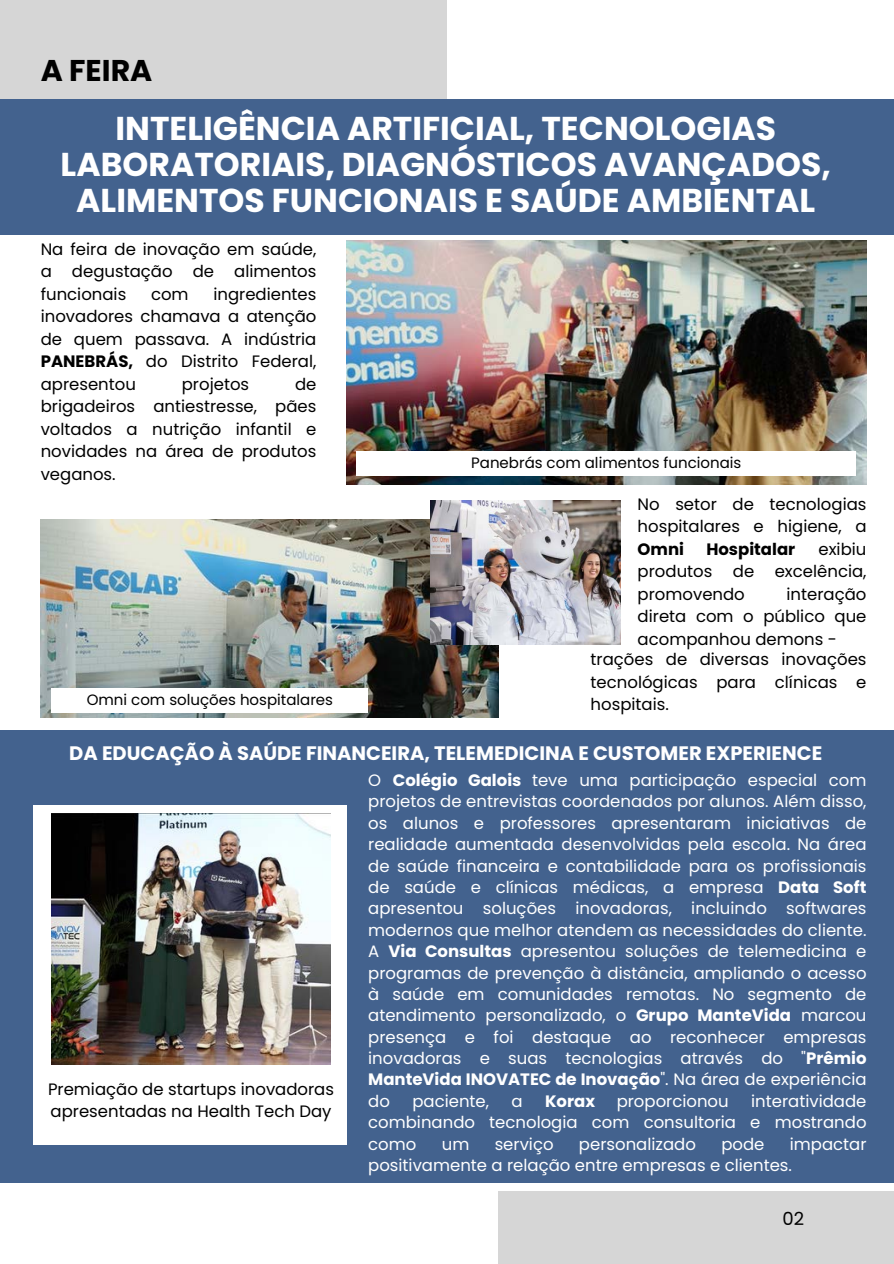
<style>
.page{position:relative;width:894px;height:1264px;background:#fff}
.page>*{position:absolute;margin:0;border:0;box-sizing:border-box;transform-origin:0 0}
.t1{font:700 33px/36px "Poppins";color:#fff;text-align:center}
.t2{font:700 30px "Poppins";color:#000}
.t3{font:700 19.5px "Poppins";color:#fff}
.t4{font:18px "Poppins";color:#000}
.t5{font:16.5px/21.3px "Poppins";color:#fff;text-align:justify}
.t6{font:16.5px/22.5px "Poppins";color:#000;text-align:justify}
.t7{font:700 16.5px "Poppins";color:#000}
.t8{font:700 16.5px "Poppins";color:#fff}
.t9{font:15px "Poppins";color:#000}
.s1{font-weight:700}
</style>
<div class="page">
<div style="left:0;top:0;width:446px;height:122px;background:#d6d6d6"></div>
<div style="left:498px;top:1190px;width:395px;height:73px;background:#d6d6d6"></div>
<div style="left:0;top:99px;width:893px;height:136px;background:#43628e"></div>
<div style="left:0;top:730px;width:893px;height:452px;background:#43628e"></div>
<div style="left:33px;top:804px;width:313px;height:340px;background:#fff"></div>
<img style="left:346px;top:240px;width:520px;height:245px">
<div style="left:356px;top:451px;width:499px;height:24px;background:#fff"></div>
<img style="left:41px;top:519px;width:458px;height:198px">
<div style="left:52px;top:688px;width:316px;height:24px;background:#fff"></div>
<img style="left:430px;top:500px;width:190px;height:144px">
<img style="left:52px;top:813px;width:279px;height:251px">
<h1 class="t2" style="left:41px;top:49px;width:113px">A FEIRA</h1>
<p class="t1" style="left:61px;top:111px;width:771px">INTELIGÊNCIA ARTIFICIAL, TECNOLOGIAS<br>LABORATORIAIS, DIAGNÓSTICOS AVANÇADOS,<br>ALIMENTOS FUNCIONAIS E SAÚDE AMBIENTAL</p>
<p class="t6" style="left:41px;top:237px;width:277px">Na feira de inovação em saúde, a degustação de alimentos funcionais</p>
<p class="t6" style="left:41px;top:282px;width:277px;text-indent:173px">ingredientes inovadores chamava a atenção de quem passava. A indústria <span class="s1">PANEBRÁS,</span> do Distrito Federal, apresentou</p>
<p class="t6" style="left:151px;top:282px;width:39px">com</p>
<p class="t6" style="left:182px;top:372px;width:69px">projetos</p>
<p class="t6" style="left:41px;top:372px;width:277px;text-indent:254px">de brigadeiros antiestresse, pães voltados a nutrição infantil e novidades na área de produtos veganos.</p>
<p class="t9" style="left:471px;top:452px;width:272px">Panebrás com alimentos funcionais</p>
<p class="t9" style="left:87px;top:689px;width:248px">Omni com soluções hospitalares</p>
<p class="t6" style="left:637px;top:493px;width:230px">No setor de tecnologias hospitalares e higiene, a <span class="s1">Omni</span></p>
<p class="t7" style="left:706px;top:537px;width:90px">Hospitalar</p>
<p class="t6" style="left:637px;top:538px;width:230px;text-indent:181px">exibiu produtos de excelência, promovendo</p>
<p class="t6" style="left:637px;top:583px;width:230px;text-indent:149px">interação direta com o público que acompanhou demons -</p>
<h2 class="t6" style="left:590px;top:648px;width:277px">trações de diversas inovações tecnológicas para clínicas e hospitais.</h2>
<p class="t3" style="left:69px;top:739px;width:754px">DA EDUCAÇÃO À SAÚDE FINANCEIRA, TELEMEDICINA E CUSTOMER EXPERIENCE</p>
<p class="t6" style="left:48px;top:1077px;width:287px">Premiação de startups inovadoras apresentadas na Health Tech Day</p>
<p class="t5" style="left:368px;top:769px;width:499px">O <span class="s1">Colégio Galois</span> teve uma participação especial com projetos de entrevistas coordenados por alunos. Além disso, os alunos e professores apresentaram iniciativas de realidade aumentada desenvolvidas pela escola. Na área de saúde financeira e contabilidade para os profissionais de saúde e clínicas médicas, a empresa <span class="s1">Data Soft </span>apresentou soluções inovadoras, incluindo softwares modernos que melhor atendem as necessidades do cliente.<br>A <span class="s1">Via Consultas</span> apresentou soluções de telemedicina e programas de prevenção à distância, ampliando o acesso à saúde em comunidades remotas. No segmento de atendimento personalizado, o <span class="s1">Grupo ManteVida</span> marcou presença e foi destaque ao reconhecer empresas inovadoras e suas tecnologias através do "<span class="s1">Prêmio ManteVida INOVATEC de Inovação</span>". Na área de experiência do</p>
<p class="t5" style="left:368px;top:1090px;width:499px;text-indent:383px">interatividade combinando tecnologia com consultoria e mostrando como</p>
<p class="t5" style="left:412px;top:1090px;width:78px">paciente,</p>
<p class="t5" style="left:511px;top:1090px;width:13px">a</p>
<p class="t8" style="left:545px;top:1089px;width:51px">Korax</p>
<p class="t5" style="left:616px;top:1090px;width:114px">proporcionou</p>
<p class="t5" style="left:368px;top:1133px;width:499px;text-indent:421px">impactar positivamente a relação entre empresas e clientes.</p>
<p class="t5" style="left:441px;top:1133px;width:29px">um</p>
<p class="t5" style="left:494px;top:1133px;width:60px">serviço</p>
<p class="t5" style="left:579px;top:1133px;width:118px">personalizado</p>
<p class="t5" style="left:721px;top:1133px;width:45px">pode</p>
<h1 class="t4" style="left:782px;top:1205px;width:23px">02</h1>
</div>
